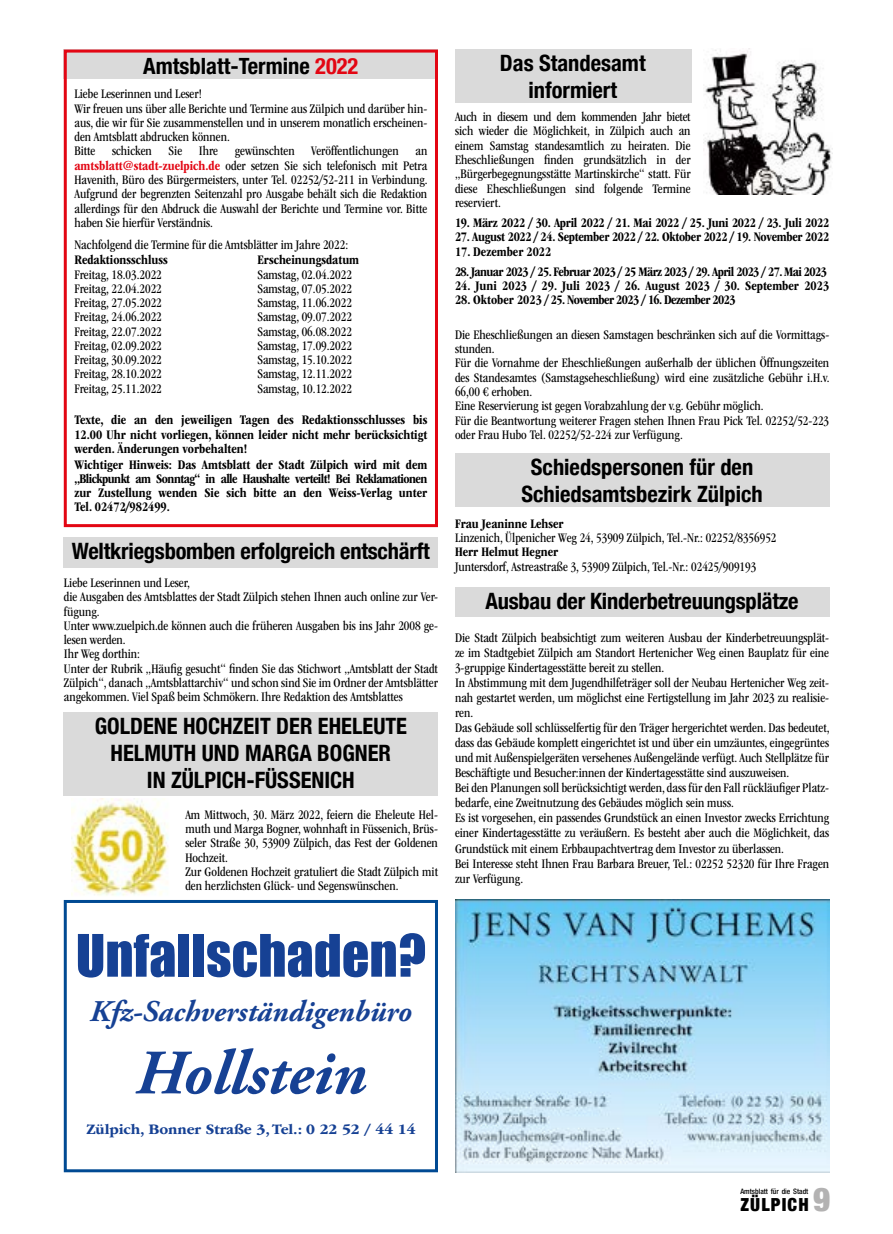
<style>
.page{position:relative;width:893px;height:1234px;background:#fff}
.page>*{position:absolute;margin:0;border:0;box-sizing:border-box;transform-origin:0 0}
.t1{font:italic 700 63px "Adobe Garamond Pro";color:#164194}
.t2{font:54px "Impact";color:#164194}
.t3{font:italic 700 30px "Adobe Garamond Pro";color:#164194}
.t4{font:700 condensed 22.5px/27px "Helvetica Neue";color:#000;text-align:center}
.t5{font:700 condensed 22.5px "Helvetica Neue LT Std";color:#000}
.t6{font:900 condensed 18px "Helvetica Neue";letter-spacing:.065em;color:#000}
.t7{font:700 15px "ITC Garamond Std";letter-spacing:-.005em;color:#164194}
.t8{font:condensed 13.5px/14.2px "ITC Garamond Std";color:#000}
.t9{font:700 condensed 13.5px/14.2px "ITC Garamond Std";color:#000;text-align:justify}
.t10{font:700 condensed 13.5px "ITC Garamond Std";letter-spacing:-.02em;color:#000}
.t11{font:700 condensed 13.5px "ITC Garamond Std";letter-spacing:-.04em;color:#000}
.t12{font:500 condensed 7.5px "Helvetica Neue LT Std";color:#000}
.s1{color:#e30613}
.s2{font-weight:700;color:#e30613}
.s3{font-size:33px;color:#b3b2b2}
</style>
<div class="page">
<div style="left:455px;top:587px;width:374px;height:30px;background:#dadada"></div>
<div style="left:64px;top:899px;width:374px;height:272px;border:3px solid #004a93"></div>
<div style="left:64px;top:50px;width:374px;height:29px;background:#dadada"></div>
<div style="left:64px;top:50px;width:374px;height:477px;border:3px solid #e30613"></div>
<div style="left:64px;top:537px;width:374px;height:30px;background:#dadada"></div>
<img style="left:455px;top:899px;width:374px;height:272px">
<img style="left:72px;top:798px;width:96px;height:98px">
<div style="left:64px;top:712px;width:374px;height:84px;background:#dadada"></div>
<div style="left:455px;top:50px;width:237px;height:53px;background:#dadada"></div>
<div style="left:455px;top:453px;width:374px;height:53px;background:#dadada"></div>
<img style="left:703px;top:50px;width:129px;height:144px">
<h3 class="t5" style="left:143px;top:53px;width:217px">Amtsblatt-Termine <span class="s1">2022</span></h3>
<p class="t8" style="left:74px;top:87px;width:355px">Liebe Leserinnen und Leser!<br>Wir freuen uns über alle Berichte und Termine aus Zülpich und darüber hin&shy;aus, die wir für Sie zusammenstellen und in unserem monatlich erscheinen&shy;den Amtsblatt abdrucken können.<br>Bitte schicken Sie Ihre gewünschten Veröffentlichungen an <span class="s2">amtsblatt@stadt-zuelpich.de</span> oder setzen Sie sich telefonisch mit Petra Havenith, Büro des Bürgermeisters, unter Tel. 02252/52-211 in Verbindung.<br>Aufgrund der begrenzten Seitenzahl pro Ausgabe behält sich die Redaktion allerdings für den Abdruck die Auswahl der Berichte und Termine vor. Bitte haben Sie hierfür Verständnis.</p>
<p class="t8" style="left:74px;top:237px;width:275px">Nachfolgend die Termine für die Amtsblätter im Jahre 2022:</p>
<p class="t9" style="left:74px;top:253px;width:95px">Redaktionsschluss</p>
<p class="t9" style="left:257px;top:253px;width:103px">Erscheinungsdatum</p>
<p class="t8" style="left:74px;top:267px;width:89px">Freitag, 18.03.2022</p>
<p class="t8" style="left:257px;top:267px;width:96px">Samstag, 02.04.2022</p>
<p class="t8" style="left:74px;top:281px;width:89px">Freitag, 22.04.2022</p>
<p class="t8" style="left:257px;top:281px;width:96px">Samstag, 07.05.2022</p>
<p class="t8" style="left:74px;top:296px;width:89px">Freitag, 27.05.2022</p>
<p class="t8" style="left:257px;top:296px;width:96px">Samstag, 11.06.2022</p>
<p class="t8" style="left:74px;top:310px;width:89px">Freitag, 24.06.2022</p>
<p class="t8" style="left:257px;top:310px;width:96px">Samstag, 09.07.2022</p>
<p class="t8" style="left:74px;top:324px;width:89px">Freitag, 22.07.2022</p>
<p class="t8" style="left:257px;top:324px;width:96px">Samstag, 06.08.2022</p>
<p class="t8" style="left:74px;top:338px;width:89px">Freitag, 02.09.2022</p>
<p class="t8" style="left:257px;top:338px;width:96px">Samstag, 17.09.2022</p>
<p class="t8" style="left:74px;top:353px;width:89px">Freitag, 30.09.2022</p>
<p class="t8" style="left:257px;top:353px;width:96px">Samstag, 15.10.2022</p>
<p class="t8" style="left:74px;top:367px;width:89px">Freitag, 28.10.2022</p>
<p class="t8" style="left:257px;top:367px;width:96px">Samstag, 12.11.2022</p>
<p class="t8" style="left:74px;top:381px;width:89px">Freitag, 25.11.2022</p>
<p class="t8" style="left:257px;top:381px;width:96px">Samstag, 10.12.2022</p>
<p class="t9" style="left:74px;top:413px;width:354px">Texte, die an den jeweiligen Tagen des Redaktionsschlusses bis 12.00 Uhr nicht vorliegen, können leider nicht mehr berücksichtigt werden. Änderungen vorbehalten!</p>
<p class="t9" style="left:74px;top:457px;width:354px">Wichtiger Hinweis: Das Amtsblatt der Stadt Zülpich wird mit dem „Blickpunkt am Sonntag“ in alle Haushalte verteilt! Bei Reklamationen zur Zustellung wenden Sie sich bitte an den Weiss-Verlag unter Tel. 02472/982499.</p>
<h3 class="t4" style="left:72px;top:535px;width:359px">Weltkriegsbomben erfolgreich entschärft</h3>
<p class="t8" style="left:64px;top:575px;width:376px">Liebe Leserinnen und Leser,<br>die Ausgaben des Amtsblattes der Stadt Zülpich stehen Ihnen auch online zur Ver&shy;fügung.<br>Unter www.zuelpich.de können auch die früheren Ausgaben bis ins Jahr 2008 ge&shy;lesen werden.<br>Ihr Weg dorthin:<br>Unter der Rubrik „Häufig gesucht“ finden Sie das Stichwort „Amtsblatt der Stadt Zülpich“, danach „Amtsblattarchiv“ und schon sind Sie im Ordner der Amtsblätter angekommen. Viel Spaß beim Schmökern. Ihre Redaktion des Amtsblattes</p>
<h3 class="t4" style="left:95px;top:710px;width:314px">GOLDENE HOCHZEIT DER EHELEUTE<br>HELMUTH UND MARGA BOGNER<br>IN ZÜLPICH-FÜSSENICH</h3>
<p class="t8" style="left:185px;top:807px;width:254px">Am Mittwoch, 30. März 2022, feiern die Eheleute Hel&shy;muth und Marga Bogner, wohnhaft in Füssenich, Brüs&shy;seler Straße 30, 53909 Zülpich, das Fest der Goldenen Hochzeit.<br>Zur Goldenen Hochzeit gratuliert die Stadt Zülpich mit den herzlichsten Glück- und Segenswünschen.</p>
<h3 class="t4" style="left:500px;top:47px;width:147px">Das Standesamt informiert</h3>
<p class="t8" style="left:455px;top:110px;width:237px;text-align:justify">Auch in diesem und dem kommenden Jahr bietet sich wieder die Möglichkeit, in Zülpich auch an einem Samstag standesamtlich zu heiraten. Die Eheschließungen finden grundsätzlich in der „Bürgerbegegnungsstätte Martinskirche“ statt. Für diese Eheschließungen sind folgende Termine reserviert.</p>
<p class="t10" style="left:455px;top:215px;width:376px">19. März 2022 / 30. April 2022 / 21. Mai 2022 / 25. Juni 2022 / 23. Juli 2022</p>
<p class="t10" style="left:455px;top:229px;width:376px">27. August 2022 / 24. September 2022 / 22. Oktober 2022 / 19. November 2022</p>
<p class="t9" style="left:455px;top:244px;width:98px">17. Dezember 2022</p>
<p class="t11" style="left:455px;top:264px;width:374px">28. Januar 2023 / 25. Februar 2023 / 25 März 2023 / 29. April 2023 / 27. Mai 2023</p>
<p class="t9" style="left:455px;top:279px;width:376px">24. Juni 2023 / 29. Juli 2023 / 26. August 2023 / 30. September 2023</p>
<p class="t11" style="left:455px;top:292px;width:282px">28. Oktober 2023 / 25. November 2023 / 16. Dezember 2023</p>
<p class="t8" style="left:455px;top:327px;width:376px">Die Eheschließungen an diesen Samstagen beschränken sich auf die Vormittags&shy;stunden.<br>Für die Vornahme der Eheschließungen außerhalb der üblichen Öffnungszeiten des Standesamtes (Samstagseheschließung) wird eine zusätzliche Gebühr i.H.v.<br>66,00 € erhoben.<br>Eine Reservierung ist gegen Vorabzahlung der v.g. Gebühr möglich.<br>Für die Beantwortung weiterer Fragen stehen Ihnen Frau Pick Tel. 02252/52-223 oder Frau Hubo Tel. 02252/52-224 zur Verfügung.</p>
<h3 class="t4" style="left:521px;top:451px;width:243px">Schiedspersonen für den<br>Schiedsamtsbezirk Zülpich</h3>
<p class="t9" style="left:455px;top:516px;width:110px">Frau Jeaninne Lehser</p>
<p class="t8" style="left:455px;top:530px;width:323px">Linzenich, Ülpenicher Weg 24, 53909 Zülpich, Tel.-Nr.: 02252/8356952</p>
<p class="t9" style="left:455px;top:545px;width:105px">Herr Helmut Hegner</p>
<p class="t8" style="left:455px;top:559px;width:303px">Juntersdorf, Astreastraße 3, 53909 Zülpich, Tel.-Nr.: 02425/909193</p>
<h3 class="t4" style="left:486px;top:586px;width:315px">Ausbau der Kinderbetreuungsplätze</h3>
<p class="t8" style="left:455px;top:630px;width:376px;line-height:15px">Die Stadt Zülpich beabsichtigt zum weiteren Ausbau der Kinderbetreuungsplät&shy;ze im Stadtgebiet Zülpich am Standort Hertenicher Weg einen Bauplatz für eine 3-gruppige Kindertagesstätte bereit zu stellen.<br>In Abstimmung mit dem Jugendhilfeträger soll der Neubau Hertenicher Weg zeit&shy;nah gestartet werden, um möglichst eine Fertigstellung im Jahr 2023 zu realisie&shy;ren.<br>Das Gebäude soll schlüsselfertig für den Träger hergerichtet werden. Das bedeutet, dass das Gebäude komplett eingerichtet ist und über ein umzäuntes, eingegrüntes und mit Außenspielgeräten versehenes Außengelände verfügt. Auch Stellplätze für Beschäftigte und Besucher:innen der Kindertagesstätte sind auszuweisen.<br>Bei den Planungen soll berücksichtigt werden, dass für den Fall rückläufiger Platz&shy;bedarfe, eine Zweitnutzung des Gebäudes möglich sein muss.<br>Es ist vorgesehen, ein passendes Grundstück an einen Investor zwecks Errichtung einer Kindertagesstätte zu veräußern. Es besteht aber auch die Möglichkeit, das Grundstück mit einem Erbbaupachtvertrag dem Investor zu überlassen.<br>Bei Interesse steht Ihnen Frau Barbara Breuer, Tel.: 02252 52320 für Ihre Fragen zur Verfügung.</p>
<h2 class="t2" style="left:76px;top:913px;width:352px">Unfallschaden?</h2>
<h3 class="t3" style="left:90px;top:993px;width:323px">Kfz-Sachverständigenbüro</h3>
<h1 class="t1" style="left:135px;top:1036px;width:233px">Hollstein</h1>
<p class="t7" style="left:86px;top:1120px;width:331px">Zülpich, Bonner Straße 3, Tel.: 0 22 52 / 44 14</p>
<h3 class="t6" style="left:740px;top:1189px;width:92px">ZÜLPICH <span class="s3">9</span></h3>
<p class="t12" style="left:740px;top:1186px;width:70px">Amtsblatt für die Stadt</p>
</div>
